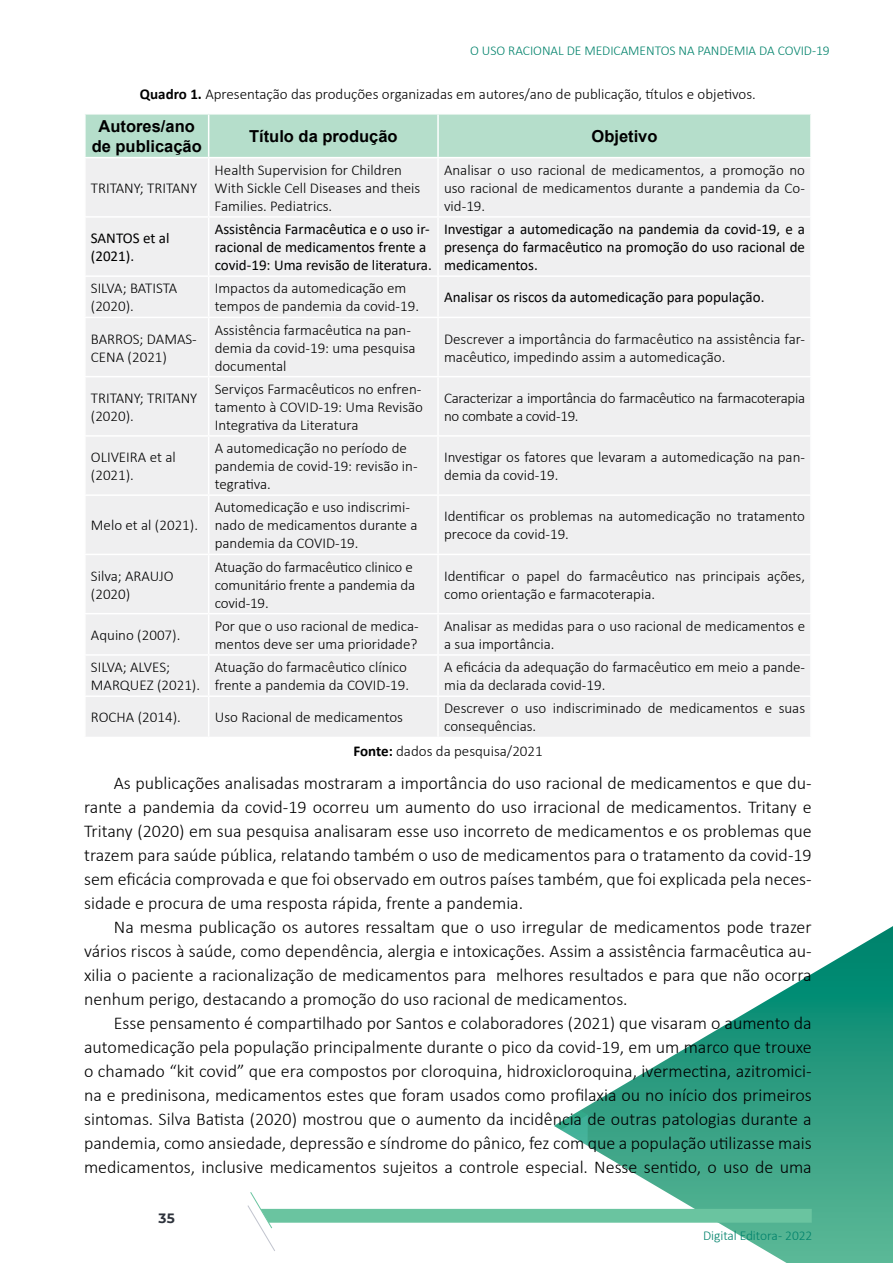
<style>
.page{position:relative;width:893px;height:1263px;background:#fff}
.page>*{position:absolute;margin:0;border:0;box-sizing:border-box;transform-origin:0 0}
.t1{font:300 18px/24px "Calibri";color:#000;text-align:justify}
.t2{font:700 16.5px/19.8px "Arial";color:#000;text-align:center}
.t3{font:300 15px/18px "Calibri";color:#000}
.t4{font:15px/18px "Calibri";color:#000}
.t5{font:300 15px/18px "Calibri";letter-spacing:-.02em;color:#000}
.t6{font:300 13.5px "Calibri";letter-spacing:-.005em;color:#00826b}
.t7{font:700 13.5px "Montserrat";color:#2e333c}
.s1{font-weight:700}
</style>
<div class="page">
<svg style="left:688px;top:926px;width:205px;height:337px"></svg>
<div style="left:86px;top:115px;width:724px;height:42px;background:#b5decb"></div>
<div style="left:86px;top:159px;width:724px;height:578px;background:#efeff0"></div>
<hr style="left:208px;top:115px;width:1px;height:42px;background:#fff">
<hr style="left:437px;top:115px;width:2px;height:42px;background:#fff">
<hr style="left:208px;top:158px;width:1px;height:58px;background:#fff">
<hr style="left:437px;top:158px;width:2px;height:58px;background:#fff">
<hr style="left:208px;top:218px;width:1px;height:57px;background:#fff">
<hr style="left:437px;top:218px;width:2px;height:57px;background:#fff">
<hr style="left:208px;top:277px;width:1px;height:40px;background:#fff">
<hr style="left:437px;top:277px;width:2px;height:40px;background:#fff">
<hr style="left:84px;top:216px;width:125px;height:2px;background:#fff">
<hr style="left:209px;top:216px;width:229px;height:2px;background:#fff">
<hr style="left:438px;top:216px;width:374px;height:2px;background:#fff">
<hr style="left:84px;top:275px;width:125px;height:2px;background:#fff">
<hr style="left:209px;top:275px;width:229px;height:2px;background:#fff">
<hr style="left:438px;top:275px;width:374px;height:2px;background:#fff">
<hr style="left:84px;top:317px;width:125px;height:1px;background:#fff">
<hr style="left:209px;top:317px;width:229px;height:1px;background:#fff">
<hr style="left:208px;top:318px;width:1px;height:58px;background:#fff">
<hr style="left:438px;top:317px;width:374px;height:1px;background:#fff">
<hr style="left:437px;top:318px;width:2px;height:58px;background:#fff">
<hr style="left:84px;top:376px;width:125px;height:1px;background:#fff">
<hr style="left:209px;top:376px;width:229px;height:1px;background:#fff">
<hr style="left:208px;top:377px;width:1px;height:58px;background:#fff">
<hr style="left:438px;top:376px;width:374px;height:1px;background:#fff">
<hr style="left:437px;top:377px;width:2px;height:58px;background:#fff">
<hr style="left:84px;top:435px;width:125px;height:2px;background:#fff">
<hr style="left:209px;top:435px;width:229px;height:2px;background:#fff">
<hr style="left:208px;top:437px;width:1px;height:57px;background:#fff">
<hr style="left:438px;top:435px;width:374px;height:2px;background:#fff">
<hr style="left:437px;top:437px;width:2px;height:57px;background:#fff">
<hr style="left:84px;top:494px;width:125px;height:2px;background:#fff">
<hr style="left:209px;top:494px;width:229px;height:2px;background:#fff">
<hr style="left:208px;top:496px;width:1px;height:58px;background:#fff">
<hr style="left:438px;top:494px;width:374px;height:2px;background:#fff">
<hr style="left:437px;top:496px;width:2px;height:58px;background:#fff">
<hr style="left:84px;top:554px;width:125px;height:1px;background:#fff">
<hr style="left:209px;top:554px;width:229px;height:1px;background:#fff">
<hr style="left:208px;top:555px;width:1px;height:58px;background:#fff">
<hr style="left:438px;top:554px;width:374px;height:1px;background:#fff">
<hr style="left:437px;top:555px;width:2px;height:58px;background:#fff">
<hr style="left:84px;top:613px;width:125px;height:1px;background:#fff">
<hr style="left:209px;top:613px;width:229px;height:1px;background:#fff">
<hr style="left:208px;top:614px;width:1px;height:40px;background:#fff">
<hr style="left:438px;top:613px;width:374px;height:1px;background:#fff">
<hr style="left:437px;top:614px;width:2px;height:40px;background:#fff">
<hr style="left:84px;top:654px;width:125px;height:2px;background:#fff">
<hr style="left:209px;top:654px;width:229px;height:2px;background:#fff">
<hr style="left:208px;top:656px;width:1px;height:39px;background:#fff">
<hr style="left:438px;top:654px;width:374px;height:2px;background:#fff">
<hr style="left:437px;top:656px;width:2px;height:39px;background:#fff">
<hr style="left:84px;top:695px;width:125px;height:2px;background:#fff">
<hr style="left:209px;top:695px;width:229px;height:2px;background:#fff">
<hr style="left:208px;top:697px;width:1px;height:40px;background:#fff">
<hr style="left:438px;top:695px;width:374px;height:2px;background:#fff">
<hr style="left:437px;top:697px;width:2px;height:40px;background:#fff">
<svg style="left:247px;top:1047px;width:565px;height:216px"></svg>
<p class="t6" style="left:470px;top:42px;width:361px">O USO RACIONAL DE MEDICAMENTOS NA PANDEMIA DA COVID-19</p>
<p class="t3" style="left:140px;top:84px;width:617px"><span class="s1">Quadro 1.</span> Apresentação das produções organizadas em autores/ano de publicação, títulos e objetivos.</p>
<p class="t2" style="left:92px;top:117px;width:112px">Autores/ano de publicação</p>
<p class="t2" style="left:249px;top:127px;width:150px">Título da produção</p>
<p class="t2" style="left:591px;top:127px;width:68px">Objetivo</p>
<p class="t3" style="left:91px;top:179px;width:108px">TRITANY; TRITANY</p>
<p class="t3" style="left:215px;top:161px;width:207px">Health Supervision for Children<br>With Sickle Cell Diseases and theis<br>Families. Pediatrics.</p>
<p class="t3" style="left:444px;top:161px;width:362px;text-align:justify">Analisar o uso racional de medicamentos, a promoção no uso racional de medicamentos durante a pandemia da Co&shy;vid-19.</p>
<p class="t4" style="left:91px;top:229px;width:80px">SANTOS et al (2021).</p>
<p class="t4" style="left:215px;top:220px;width:219px">Assistência Farmacêutica e o uso ir&shy;racional de medicamentos frente a covid-19: Uma revisão de literatura.</p>
<p class="t4" style="left:444px;top:220px;width:362px;text-align:justify">Investigar a automedicação na pandemia da covid-19, e a presença do farmacêutico na promoção do uso racional de medicamentos.</p>
<p class="t3" style="left:91px;top:279px;width:88px">SILVA; BATISTA (2020).</p>
<p class="t3" style="left:215px;top:279px;width:206px">Impactos da automedicação em tempos de pandemia da covid-19.</p>
<p class="t4" style="left:444px;top:288px;width:322px">Analisar os riscos da automedicação para população.</p>
<p class="t3" style="left:91px;top:329px;width:107px">BARROS; DAMAS-<br>CENA (2021)</p>
<p class="t3" style="left:215px;top:320px;width:202px">Assistência farmacêutica na pan&shy;demia da covid-19: uma pesquisa documental</p>
<p class="t3" style="left:444px;top:329px;width:362px">Descrever a importância do farmacêutico na assistência far&shy;macêutico, impedindo assim a automedicação.</p>
<p class="t3" style="left:91px;top:389px;width:108px">TRITANY; TRITANY (2020).</p>
<p class="t3" style="left:215px;top:380px;width:210px;text-align:justify">Serviços Farmacêuticos no enfren&shy;tamento à COVID-19: Uma Revisão Integrativa da Literatura</p>
<p class="t5" style="left:444px;top:389px;width:362px">Caracterizar a importância do farmacêutico na farmacoterapia no combate a covid-19.</p>
<p class="t3" style="left:91px;top:448px;width:86px">OLIVEIRA et al (2021).</p>
<p class="t3" style="left:215px;top:439px;width:204px">A automedicação no período de pandemia de covid-19: revisão in&shy;tegrativa.</p>
<p class="t3" style="left:444px;top:448px;width:362px">Investigar os fatores que levaram a automedicação na pan&shy;demia da covid-19.</p>
<p class="t3" style="left:91px;top:516px;width:109px">Melo et al (2021).</p>
<p class="t3" style="left:215px;top:498px;width:204px">Automedicação e uso indiscrimi&shy;nado de medicamentos durante a pandemia da COVID-19.</p>
<p class="t3" style="left:444px;top:507px;width:362px">Identificar os problemas na automedicação no tratamento precoce da covid-19.</p>
<p class="t3" style="left:91px;top:566px;width:84px">Silva; ARAUJO (2020)</p>
<p class="t3" style="left:215px;top:557px;width:202px">Atuação do farmacêutico clinico e comunitário frente a pandemia da covid-19.</p>
<p class="t3" style="left:444px;top:566px;width:362px">Identificar o papel do farmacêutico nas principais ações, como orientação e farmacoterapia.</p>
<p class="t3" style="left:91px;top:626px;width:91px">Aquino (2007).</p>
<p class="t3" style="left:215px;top:617px;width:205px">Por que o uso racional de medica&shy;mentos deve ser uma prioridade?</p>
<p class="t3" style="left:444px;top:617px;width:362px">Analisar as medidas para o uso racional de medicamentos e a sua importância.</p>
<p class="t3" style="left:91px;top:658px;width:111px">SILVA; ALVES;<br>MARQUEZ (2021).</p>
<p class="t3" style="left:215px;top:658px;width:196px">Atuação do farmacêutico clínico frente a pandemia da COVID-19.</p>
<p class="t3" style="left:444px;top:658px;width:362px">A eficácia da adequação do farmacêutico em meio a pande&shy;mia da declarada covid-19.</p>
<p class="t3" style="left:91px;top:708px;width:91px">ROCHA (2014).</p>
<p class="t3" style="left:215px;top:708px;width:190px">Uso Racional de medicamentos</p>
<p class="t3" style="left:444px;top:699px;width:362px">Descrever o uso indiscriminado de medicamentos e suas consequências.</p>
<p class="t3" style="left:353px;top:742px;width:191px"><span class="s1">Fonte:</span> dados da pesquisa/2021</p>
<p class="t1" style="left:84px;top:770px;width:729px;text-indent:30px">As publicações analisadas mostraram a importância do uso racional de medicamentos e que du&shy;rante a pandemia da covid-19 ocorreu um aumento do uso irracional de medicamentos. Tritany e Tritany (2020) em sua pesquisa analisaram esse uso incorreto de medicamentos e os problemas que trazem para saúde pública, relatando também o uso de medicamentos para o tratamento da covid-19 sem eficácia comprovada e que foi observado em outros países também, que foi explicada pela neces&shy;sidade e procura de uma resposta rápida, frente a pandemia.</p>
<p class="t1" style="left:84px;top:914px;width:729px;text-indent:30px">Na mesma publicação os autores ressaltam que o uso irregular de medicamentos pode trazer vários riscos à saúde, como dependência, alergia e intoxicações. Assim a assistência farmacêutica au&shy;xilia o paciente a racionalização de medicamentos para melhores resultados e para que não ocorra nenhum perigo, destacando a promoção do uso racional de medicamentos.</p>
<p class="t1" style="left:84px;top:1010px;width:729px;text-indent:30px">Esse pensamento é compartilhado por Santos e colaboradores (2021) que visaram o aumento da automedicação pela população principalmente durante o pico da covid-19, em um marco que trouxe o chamado “kit covid” que era compostos por cloroquina, hidroxicloroquina, ivermectina, azitromici&shy;na e predinisona, medicamentos estes que foram usados como profilaxia ou no início dos primeiros sintomas. Silva Batista (2020) mostrou que o aumento da incidência de outras patologias durante a pandemia, como ansiedade, depressão e síndrome do pânico, fez com que a população utilizasse mais medicamentos, inclusive medicamentos sujeitos a controle especial. Nesse sentido, o uso de uma</p>
<p class="t7" style="left:159px;top:1208px;width:18px">35</p>
<p class="t6" style="left:703px;top:1227px;width:111px">Digital Editora - 2022</p>
</div>
